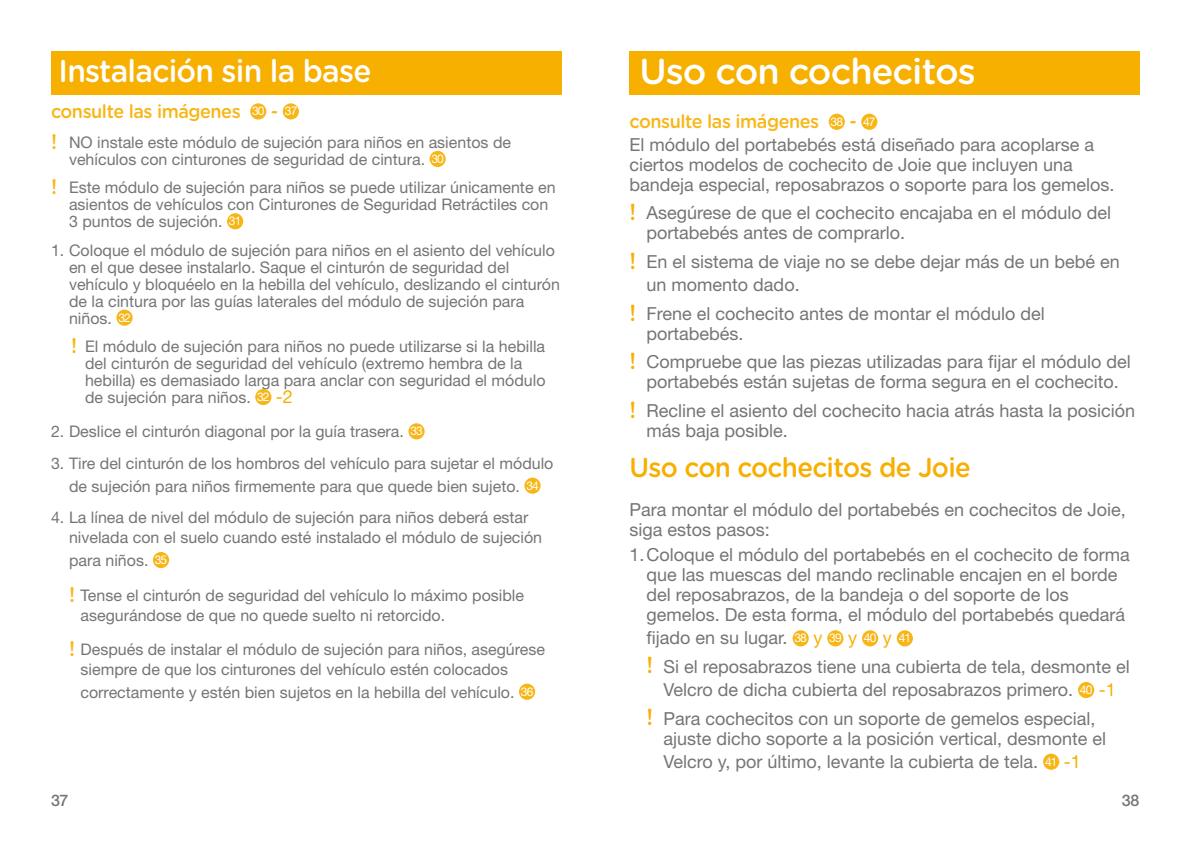
<style>
.page{position:relative;width:1191px;height:842px;background:#fff}
.page>*{position:absolute;margin:0;border:0;box-sizing:border-box;transform-origin:0 0}
.t1{font:500 36px "Gotham Rounded";letter-spacing:-.025em;color:#fff}
.t2{font:500 31.6px "Gotham Rounded";letter-spacing:-.025em;color:#fff;scale:.95 1}
.t3{font:500 27.2px "Gotham Rounded";letter-spacing:-.025em;color:#f7af00;scale:.95 1}
.t4{font:500 18.8px "Gotham Rounded";letter-spacing:-.025em;color:#f8b616;scale:.95 1}
.t5{font:18px/20px "Helvetica Neue LT Std";color:#767575}
.t6{font:16px/17px "Helvetica Neue LT Std";color:#767575}
.t7{font:500 16px "Helvetica Neue LT Std";color:#767575}
.s1{font-family:"Helvetica Neue LT Std";font-weight:400;font-size:12px;color:#fff}
.s2{font-family:"Gotham Rounded";font-weight:500;font-size:21px;color:#f8b616}
.s3{font-size:12px;color:#fff}
.s4{font-size:18px;color:#f7af00}
.s5{font-family:"Gotham Rounded";font-weight:500;font-size:23.2px;color:#f7af00}
.s6{color:#f7af00}
</style>
<div class="page">
<div style="left:51px;top:51px;width:510px;height:44px;background:#f7af00"></div>
<div style="left:429px;top:151px;width:17px;height:16px;background:#f8b616;border-radius:50%"></div>
<div style="left:227px;top:213px;width:16px;height:16px;background:#f8b616;border-radius:50%"></div>
<div style="left:116px;top:310px;width:17px;height:16px;background:#f8b616;border-radius:50%"></div>
<div style="left:255px;top:389px;width:16px;height:16px;background:#f8b616;border-radius:50%"></div>
<div style="left:408px;top:423px;width:16px;height:16px;background:#f8b616;border-radius:50%"></div>
<div style="left:524px;top:478px;width:16px;height:16px;background:#f8b616;border-radius:50%"></div>
<div style="left:153px;top:552px;width:16px;height:16px;background:#f8b616;border-radius:50%"></div>
<div style="left:519px;top:684px;width:16px;height:16px;background:#f8b616;border-radius:50%"></div>
<div style="left:250px;top:103px;width:16px;height:16px;background:#f8b616;border-radius:50%"></div>
<div style="left:283px;top:103px;width:16px;height:16px;background:#f8b616;border-radius:50%"></div>
<div style="left:828px;top:114px;width:17px;height:16px;background:#f8b616;border-radius:50%"></div>
<div style="left:861px;top:114px;width:16px;height:16px;background:#f8b616;border-radius:50%"></div>
<div style="left:792px;top:630px;width:16px;height:16px;background:#f8b616;border-radius:50%"></div>
<div style="left:827px;top:630px;width:16px;height:16px;background:#f8b616;border-radius:50%"></div>
<div style="left:862px;top:630px;width:16px;height:16px;background:#f8b616;border-radius:50%"></div>
<div style="left:896px;top:630px;width:17px;height:16px;background:#f8b616;border-radius:50%"></div>
<div style="left:1078px;top:682px;width:16px;height:16px;background:#f8b616;border-radius:50%"></div>
<div style="left:1043px;top:754px;width:16px;height:16px;background:#f8b616;border-radius:50%"></div>
<div style="left:629px;top:51px;width:511px;height:44px;background:#f7af00"></div>
<h2 class="t2" style="left:59px;top:48px;width:331px">Instalación sin la base</h2>
<p class="t4" style="left:51px;top:97px;width:261px">consulte las imágenes <span class="s1">30</span> - <span class="s1">37</span></p>
<p class="t6" style="left:69px;top:134px;width:443px;text-indent:-18px"><span class="s2">!</span> NO instale este módulo de sujeción para niños en asientos de vehículos con cinturones de seguridad de cintura. <span class="s3">30</span></p>
<p class="t6" style="left:69px;top:179px;width:488px;text-indent:-18px"><span class="s2">!</span> Este módulo de sujeción para niños se puede utilizar únicamente en asientos de vehículos con Cinturones de Seguridad Retráctiles con<br>3 puntos de sujeción. <span class="s3">31</span></p>
<p class="t6" style="left:69px;top:241px;width:492px;text-indent:-18px">1. Coloque el módulo de sujeción para niños en el asiento del vehículo en el que desee instalarlo. Saque el cinturón de seguridad del vehículo y bloquéelo en la hebilla del vehículo, deslizando el cinturón de la cintura por las guías laterales del módulo de sujeción para niños. <span class="s3">32</span></p>
<p class="t6" style="left:85px;top:338px;width:462px;text-indent:-14px"><span class="s2">!</span> El módulo de sujeción para niños no puede utilizarse si la hebilla del cinturón de seguridad del vehículo (extremo hembra de la hebilla) es demasiado larga para anclar con seguridad el módulo de sujeción para niños. <span class="s3">32</span> <span class="s4">-2</span></p>
<p class="t6" style="left:51px;top:423px;width:373px">2. Deslice el cinturón diagonal por la guía trasera. <span class="s3">33</span></p>
<p class="t6" style="left:51px;top:451px;width:504px;line-height:23px;text-align:center">3. Tire del cinturón de los hombros del vehículo para sujetar el módulo de sujeción para niños firmemente para que quede bien sujeto. <span class="s3">34</span></p>
<p class="t6" style="left:69px;top:507px;width:474px;line-height:20px;text-indent:-18px">4. La línea de nivel del módulo de sujeción para niños deberá estar nivelada con el suelo cuando esté instalado el módulo de sujeción</p>
<p class="t6" style="left:69px;top:543px;width:456px;line-height:34.4px">para niños. <span class="s3">35<br></span><span class="s2">!</span> Tense el cinturón de seguridad del vehículo lo máximo posible</p>
<p class="t6" style="left:69px;top:597px;width:477px;line-height:34.4px;text-indent:11px">asegurándose de que no quede suelto ni retorcido.<br><span class="s2">!</span> Después de instalar el módulo de sujeción para niños, asegúrese</p>
<p class="t6" style="left:81px;top:657px;width:454px;line-height:23px">siempre de que los cinturones del vehículo estén colocados correctamente y estén bien sujetos en la hebilla del vehículo. <span class="s3">36</span></p>
<h1 class="t1" style="left:639px;top:45px;width:338px">Uso con cochecitos</h1>
<p class="t4" style="left:629px;top:108px;width:260px">consulte las imágenes <span class="s1">38</span> - <span class="s1">47</span></p>
<p class="t5" style="left:629px;top:134px;width:486px">El módulo del portabebés está diseñado para acoplarse a ciertos modelos de cochecito de Joie que incluyen una bandeja especial, reposabrazos o soporte para los gemelos.</p>
<p class="t5" style="left:646px;top:203px;width:466px;text-indent:-17px"><span class="s5">!</span> Asegúrese de que el cochecito encajaba en el módulo del portabebés antes de comprarlo.</p>
<p class="t5" style="left:646px;top:250px;width:475px;line-height:23px;text-indent:-17px"><span class="s5">!</span> En el sistema de viaje no se debe dejar más de un bebé en un momento dado.</p>
<p class="t5" style="left:646px;top:303px;width:400px;text-indent:-17px"><span class="s5">!</span> Frene el cochecito antes de montar el módulo del portabebés.</p>
<p class="t5" style="left:629px;top:352px;width:503px;text-align:center"><span class="s5">!</span> Compruebe que las piezas utilizadas para fijar el módulo del portabebés están sujetas de forma segura en el cochecito.</p>
<p class="t5" style="left:646px;top:400px;width:490px;text-indent:-17px"><span class="s5">!</span> Recline el asiento del cochecito hacia atrás hasta la posición más baja posible.</p>
<h3 class="t3" style="left:629px;top:448px;width:361px">Uso con cochecitos de Joie</h3>
<p class="t5" style="left:629px;top:499px;width:498px">Para montar el módulo del portabebés en cochecitos de Joie, siga estos pasos:</p>
<p class="t5" style="left:646px;top:545px;width:485px;text-indent:-17px">1.Coloque el módulo del portabebés en el cochecito de forma que las muescas del mando reclinable encajen en el borde del reposabrazos, de la bandeja o del soporte de los gemelos. De esta forma, el módulo del portabebés quedará</p>
<p class="t5" style="left:646px;top:623px;width:485px;line-height:28.6px">fijado en su lugar. <span class="s3">38</span> <span class="s6">y</span> <span class="s3">39</span> <span class="s6">y</span> <span class="s3">40</span> <span class="s6">y</span> <span class="s3">41<br></span><span class="s5">!</span> Si el reposabrazos tiene una cubierta de tela, desmonte el</p>
<p class="t5" style="left:646px;top:675px;width:471px;line-height:28.6px;text-indent:17px">Velcro de dicha cubierta del reposabrazos primero. <span class="s3">40</span> <span class="s6">-1 </span><span class="s5">!</span> Para cochecitos con un soporte de gemelos especial,</p>
<p class="t5" style="left:663px;top:727px;width:444px;line-height:23px">ajuste dicho soporte a la posición vertical, desmonte el<br>Velcro y, por último, levante la cubierta de tela. <span class="s3">41</span> <span class="s6">-1</span></p>
<p class="t7" style="left:51px;top:791px;width:19px">37</p>
<p class="t7" style="left:1121px;top:791px;width:19px">38</p>
</div>
